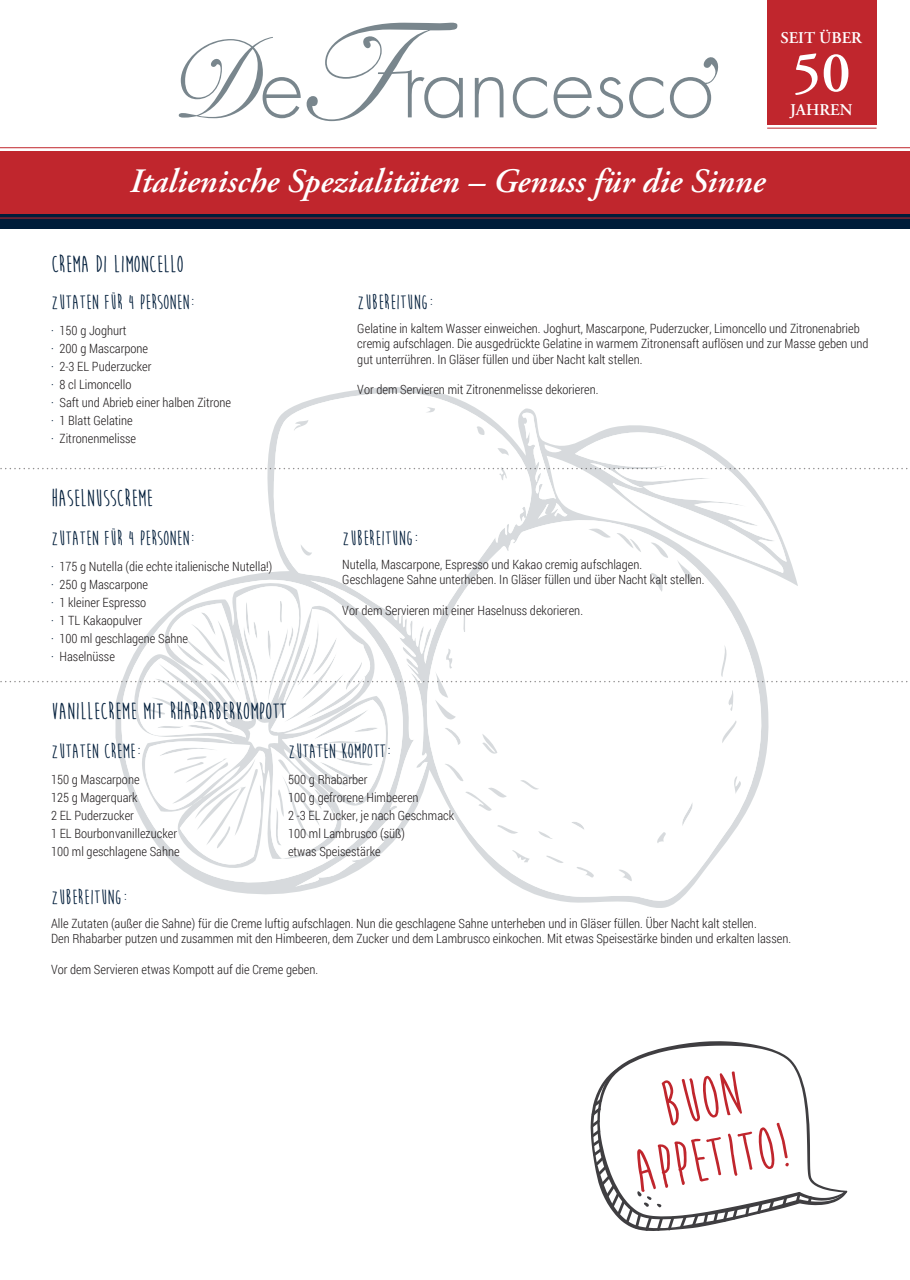
<style>
.page{position:relative;width:910px;height:1280px;background:#fff}
.page>*{position:absolute;margin:0;border:0;box-sizing:border-box;transform-origin:0 0}
.t1{font:700 62.4px/60.3px "Moon Flower";color:#c0262d;text-align:center}
.t2{font:600 57.45px "Adobe Garamond Pro";color:#fff}
.t3{font:italic 600 34.2px "Adobe Garamond Pro";color:#fff}
.t4{font:700 24px "Moon Flower";color:#001d3a}
.t5{font:700 21px "Moon Flower";color:#001d3a}
.t6{font:600 16.35px "Adobe Garamond Pro";color:#fff}
.t7{font:300 12.75px/18px "Roboto Condensed";color:#231f20}
.s1{color:#001d3a}
</style>
<div class="page">
<svg style="left:520px;top:887px;width:172px;height:16px"></svg>
<svg style="left:215px;top:887px;width:103px;height:8px"></svg>
<div style="left:0;top:214px;width:910px;height:14px;background:#001d3a"></div>
<div style="left:0;top:151px;width:910px;height:63px;background:#c0262d"></div>
<svg style="left:670px;top:57px;width:49px;height:61px"></svg>
<svg style="left:307px;top:23px;width:156px;height:98px"></svg>
<svg style="left:475px;top:77px;width:28px;height:40px"></svg>
<svg style="left:513px;top:77px;width:34px;height:41px"></svg>
<svg style="left:554px;top:77px;width:69px;height:41px"></svg>
<svg style="left:629px;top:77px;width:35px;height:41px"></svg>
<svg style="left:179px;top:37px;width:122px;height:81px"></svg>
<hr style="left:0;top:218px;width:910px;height:1px;background:#c0262d">
<hr style="left:0;top:147px;width:910px;height:1px;background:#c0262d">
<hr style="left:767px;top:128px;width:109px;height:1px;background:#c0262d">
<div style="left:767px;top:0;width:109px;height:125px;background:#c0262d"></div>
<svg style="left:590px;top:1041px;width:257px;height:190px"></svg>
<svg style="left:0;top:390px;width:908px;height:497px"></svg>
<p class="t6" style="left:780px;top:29px;width:83px">SEIT ÜBER</p>
<h2 class="t2" style="left:792px;top:40px;width:60px">50</h2>
<h3 class="t3" style="left:130px;top:162px;width:637px">Italienische Spezialitäten – Genuss für die Sinne</h3>
<h3 class="t4" style="left:51px;top:251px;width:134px">CREMA DI LIMONCELLO</h3>
<p class="t6" style="left:790px;top:100px;width:64px">JAHREN</p>
<h3 class="t5" style="left:51px;top:291px;width:146px">ZUTATEN FÜR 4 PERSONEN:</h3>
<p class="t7" style="left:51px;top:321px;width:182px"><span class="s1">·</span> 150 g Joghurt<br><span class="s1">·</span> 200 g Mascarpone<br><span class="s1">·</span> 2-3 EL Puderzucker<br><span class="s1">·</span> 8 cl Limoncello<br><span class="s1">·</span> Saft und Abrieb einer halben Zitrone <span class="s1">·</span> 1 Blatt Gelatine<br><span class="s1">·</span> Zitronenmelisse</p>
<h3 class="t4" style="left:51px;top:486px;width:104px">HASELNUSSCREME</h3>
<h3 class="t5" style="left:51px;top:527px;width:146px">ZUTATEN FÜR 4 PERSONEN:</h3>
<p class="t7" style="left:51px;top:557px;width:223px"><span class="s1">·</span> 175 g Nutella (die echte italienische Nutella!) <span class="s1">·</span> 250 g Mascarpone<br><span class="s1">·</span> 1 kleiner Espresso<br><span class="s1">·</span> 1 TL Kakaopulver<br><span class="s1">·</span> 100 ml geschlagene Sahne<br><span class="s1">·</span> Haselnüsse</p>
<h3 class="t4" style="left:51px;top:699px;width:237px">VANILLECREME MIT RHABARBERKOMPOTT</h3>
<h3 class="t5" style="left:357px;top:291px;width:78px">ZUBEREITUNG:</h3>
<p class="t7" style="left:357px;top:320px;width:513px;line-height:15.3px">Gelatine in kaltem Wasser einweichen. Joghurt, Mascarpone, Puderzucker, Limoncello und Zitronenabrieb cremig aufschlagen. Die ausgedrückte Gelatine in warmem Zitronensaft auflösen und zur Masse geben und gut unterrühren. In Gläser füllen und über Nacht kalt stellen.</p>
<p class="t7" style="left:357px;top:380px;width:243px">Vor dem Servieren mit Zitronenmelisse dekorieren.</p>
<h3 class="t5" style="left:342px;top:527px;width:78px">ZUBEREITUNG:</h3>
<p class="t7" style="left:342px;top:556px;width:364px;line-height:15.3px">Nutella, Mascarpone, Espresso und Kakao cremig aufschlagen.<br>Geschlagene Sahne unterheben. In Gläser füllen und über Nacht kalt stellen.</p>
<p class="t7" style="left:342px;top:601px;width:242px">Vor dem Servieren mit einer Haselnuss dekorieren.</p>
<h3 class="t5" style="left:51px;top:740px;width:92px">ZUTATEN CREME:</h3>
<h3 class="t5" style="left:288px;top:740px;width:105px">ZUTATEN KOMPOTT:</h3>
<p class="t7" style="left:51px;top:770px;width:130px">150 g Mascarpone<br>125 g Magerquark<br>2 EL Puderzucker<br>1 EL Bourbonvanillezucker<br>100 ml geschlagene Sahne</p>
<h3 class="t5" style="left:51px;top:886px;width:78px">ZUBEREITUNG:</h3>
<p class="t7" style="left:51px;top:915px;width:742px;line-height:15.3px">Alle Zutaten (außer die Sahne) für die Creme luftig aufschlagen. Nun die geschlagene Sahne unterheben und in Gläser füllen. Über Nacht kalt stellen.<br>Den Rhabarber putzen und zusammen mit den Himbeeren, dem Zucker und dem Lambrusco einkochen. Mit etwas Speisestärke binden und erkalten lassen.</p>
<p class="t7" style="left:51px;top:960px;width:269px">Vor dem Servieren etwas Kompott auf die Creme geben.</p>
<p class="t7" style="left:288px;top:770px;width:168px">500 g Rhabarber<br>100 g gefrorene Himbeeren<br>2 -3 EL Zucker, je nach Geschmack<br>100 ml Lambrusco (süß)<br>etwas Speisestärke</p>
<h1 class="t1" style="left:619px;top:1084px;width:158px;rotate:-10deg">BUON<br>APPETITO!</h1>
</div>
